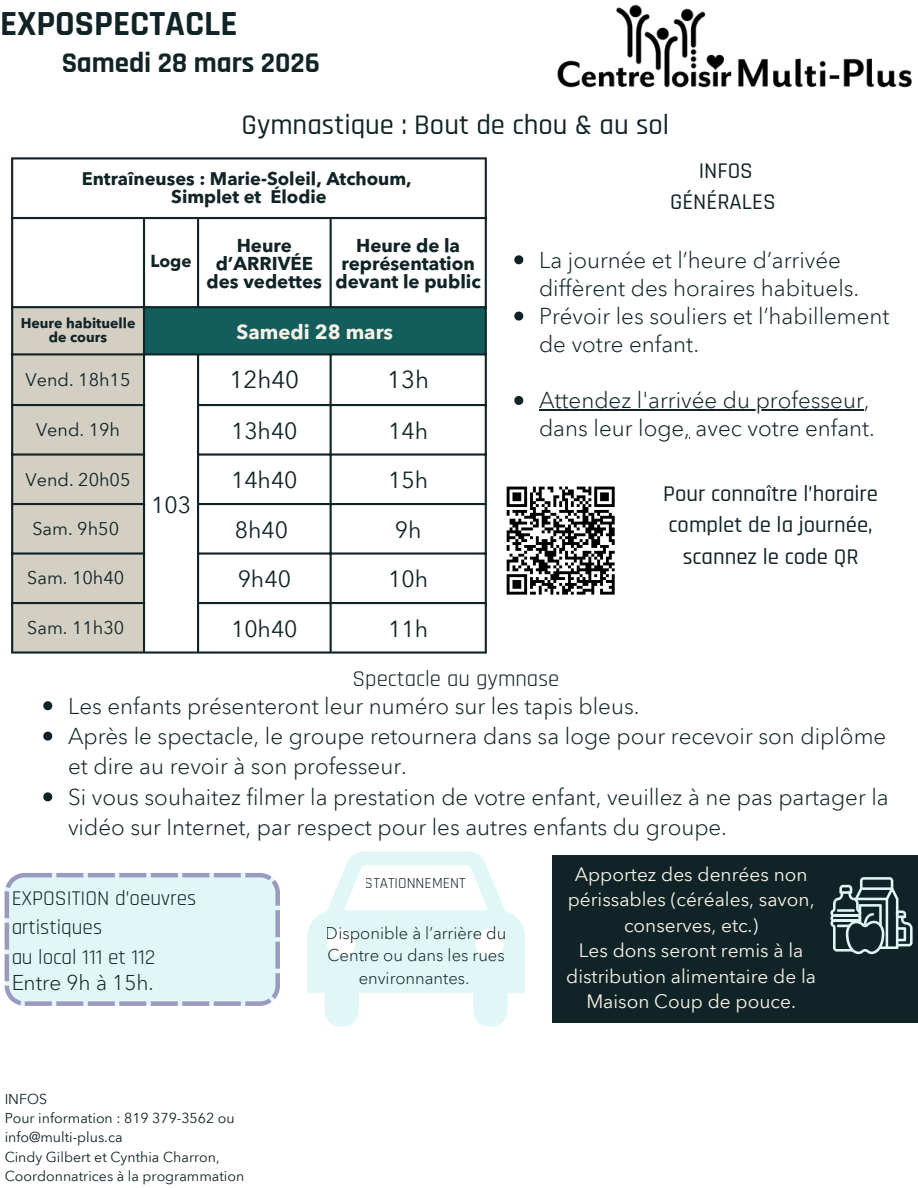
<style>
.page{position:relative;width:918px;height:1188px;background:#fff}
.page>*{position:absolute;margin:0;border:0;box-sizing:border-box;transform-origin:0 0}
.t1{font:700 35.7px "Rajdhani";color:#102326}
.t2{font:700 28.8px "Rajdhani";color:#102326}
.t3{font:500 28.65px "Rajdhani";color:#102326}
.t4{font:24px "Avenir Next Thai Modern";color:#102326}
.t5{font:22.95px "Avenir Next Thai Modern";color:#102326}
.t6{font:500 22.65px/31.5px "Rajdhani";color:#102326;text-align:center}
.t7{font:22.65px "Rajdhani";color:#102326}
.t8{font:300 22.5px/28.2px "Avenir Next Thai Modern";color:#102326}
.t9{font:21.15px/29.2px "Rajdhani";color:#102326}
.t10{font:300 21px "Avenir Next Thai Modern";color:#102326}
.t11{font:700 20.1px "Avenir Next Thai Modern";color:#f7f3e8}
.t12{font:19.05px/25.5px "Avenir Next Thai Modern";color:#f7f3e8;text-align:center}
.t13{font:700 18.6px/18px "Avenir Next Thai Modern";color:#102326;text-align:center}
.t14{font:700 18.15px "Avenir Next Thai Modern";color:#102326}
.t15{font:18px "Avenir Next Thai Modern";color:#102326}
.t16{font:700 17.1px "Avenir Next Thai Modern";color:#102326}
.t17{font:300 16.65px/22.5px "Avenir Next Thai Modern";color:#102326;text-align:center}
.t18{font:15.45px "Rajdhani";color:#102326}
.t19{font:14.1px/19.5px "Avenir Next Thai Modern";color:#102326}
.t20{font:700 14.1px/13.5px "Avenir Next Thai Modern";color:#102326;text-align:center}
</style>
<div class="page">
<svg style="left:13px;top:308px;width:130px;height:343px;background:#cfcbbf"></svg>
<div style="left:144px;top:307px;width:342px;height:48px;background:#145d5d"></div>
<hr style="left:11px;top:159px;width:2px;height:492px;background:#102326">
<hr style="left:143px;top:219px;width:2px;height:432px;background:#102326">
<hr style="left:197px;top:219px;width:2px;height:87px;background:#102326">
<hr style="left:197px;top:355px;width:2px;height:296px;background:#102326">
<hr style="left:330px;top:219px;width:2px;height:87px;background:#102326">
<hr style="left:330px;top:355px;width:2px;height:296px;background:#102326">
<hr style="left:485px;top:159px;width:2px;height:492px;background:#102326">
<hr style="left:11px;top:157px;width:476px;height:2px;background:#102326">
<hr style="left:11px;top:217px;width:476px;height:2px;background:#102326">
<hr style="left:11px;top:306px;width:476px;height:2px;background:#102326">
<hr style="left:11px;top:353px;width:476px;height:2px;background:#102326">
<hr style="left:11px;top:404px;width:134px;height:2px;background:#102326">
<hr style="left:197px;top:404px;width:290px;height:2px;background:#102326">
<hr style="left:11px;top:453px;width:134px;height:3px;background:#102326">
<hr style="left:197px;top:453px;width:290px;height:3px;background:#102326">
<hr style="left:11px;top:503px;width:134px;height:2px;background:#102326">
<hr style="left:197px;top:503px;width:290px;height:2px;background:#102326">
<hr style="left:11px;top:552px;width:134px;height:3px;background:#102326">
<hr style="left:197px;top:552px;width:290px;height:3px;background:#102326">
<hr style="left:11px;top:602px;width:134px;height:2px;background:#102326">
<hr style="left:197px;top:602px;width:290px;height:2px;background:#102326">
<hr style="left:11px;top:651px;width:476px;height:3px;background:#102326">
<img style="left:557px;top:4px;width:355px;height:84px">
<svg style="left:514px;top:255px;width:9px;height:9px"></svg>
<svg style="left:514px;top:312px;width:9px;height:9px"></svg>
<svg style="left:514px;top:396px;width:9px;height:9px"></svg>
<hr style="left:539px;top:409px;width:325px;height:2px;background:#102326">
<svg style="left:506px;top:486px;width:109px;height:109px"></svg>
<svg style="left:43px;top:701px;width:9px;height:9px"></svg>
<svg style="left:43px;top:732px;width:9px;height:9px"></svg>
<svg style="left:43px;top:792px;width:9px;height:9px"></svg>
<div style="left:552px;top:856px;width:366px;height:167px;background:#102326"></div>
<svg style="left:830px;top:877px;width:83px;height:77px"></svg>
<svg style="left:307px;top:851px;width:218px;height:176px"></svg>
<svg style="left:5px;top:873px;width:275px;height:133px;background:#dbeff2"></svg>
<h1 class="t1" style="left:0;top:1px;width:239px">EXPOSPECTACLE</h1>
<p class="t2" style="left:61px;top:45px;width:260px">Samedi 28 mars 2026</p>
<h2 class="t3" style="left:242px;top:108px;width:429px">Gymnastique : Bout de chou &amp; au sol</h2>
<p class="t14" style="left:82px;top:165px;width:331px">Entraîneuses : Marie-Soleil, Atchoum,</p>
<p class="t14" style="left:171px;top:183px;width:157px">Simplet et Élodie</p>
<p class="t16" style="left:150px;top:248px;width:43px">Loge</p>
<p class="t13" style="left:207px;top:235px;width:117px">Heure d’ARRIVÉE des vedettes</p>
<p class="t13" style="left:336px;top:235px;width:147px">Heure de la représentation devant le public</p>
<p class="t20" style="left:21px;top:316px;width:116px">Heure habituelle de cours</p>
<h6 class="t11" style="left:237px;top:316px;width:158px">Samedi 28 mars</h6>
<p class="t15" style="left:26px;top:365px;width:106px">Vend. 18h15</p>
<h5 class="t4" style="left:230px;top:361px;width:71px">12h40</h5>
<h5 class="t4" style="left:387px;top:361px;width:43px">13h</h5>
<p class="t15" style="left:36px;top:416px;width:85px">Vend. 19h</p>
<h5 class="t5" style="left:231px;top:413px;width:68px">13h40</h5>
<h5 class="t5" style="left:388px;top:413px;width:41px">14h</h5>
<p class="t15" style="left:26px;top:466px;width:106px">Vend. 20h05</p>
<h5 class="t5" style="left:231px;top:462px;width:68px">14h40</h5>
<h5 class="t5" style="left:388px;top:462px;width:41px">15h</h5>
<p class="t15" style="left:32px;top:515px;width:88px">Sam. 9h50</p>
<h5 class="t5" style="left:235px;top:512px;width:55px">8h40</h5>
<h5 class="t5" style="left:395px;top:512px;width:28px">9h</h5>
<p class="t15" style="left:27px;top:563px;width:99px">Sam. 10h40</p>
<h5 class="t5" style="left:238px;top:561px;width:55px">9h40</h5>
<h5 class="t5" style="left:388px;top:561px;width:41px">10h</h5>
<p class="t15" style="left:27px;top:614px;width:99px">Sam. 11h30</p>
<h5 class="t5" style="left:231px;top:611px;width:68px">10h40</h5>
<h5 class="t5" style="left:388px;top:611px;width:41px">11h</h5>
<h5 class="t5" style="left:151px;top:487px;width:41px">103</h5>
<h3 class="t6" style="left:670px;top:155px;width:107px">INFOS<br>GÉNÉRALES</h3>
<h5 class="t8" style="left:539px;top:245px;width:322px">La journée et l’heure d’arrivée diffèrent des horaires habituels.</h5>
<h5 class="t8" style="left:539px;top:301px;width:352px">Prévoir les souliers et l’habillement de votre enfant.</h5>
<h5 class="t8" style="left:539px;top:385px;width:337px">Attendez l'arrivée du professeur, dans leur loge, avec votre enfant.</h5>
<h4 class="t6" style="left:663px;top:479px;width:216px">Pour connaître l’horaire complet de la journée, scannez le code QR</h4>
<h5 class="t7" style="left:353px;top:664px;width:208px">Spectacle au gymnase</h5>
<h5 class="t8" style="left:68px;top:691px;width:573px">Les enfants présenteront leur numéro sur les tapis bleus.</h5>
<h5 class="t8" style="left:68px;top:720px;width:820px;line-height:30.3px">Après le spectacle, le groupe retournera dans sa loge pour recevoir son diplôme et dire au revoir à son professeur.</h5>
<h5 class="t8" style="left:68px;top:781px;width:822px;line-height:30.3px">Si vous souhaitez filmer la prestation de votre enfant, veuillez à ne pas partager la vidéo sur Internet, par respect pour les autres enfants du groupe.</h5>
<p class="t9" style="left:11px;top:884px;width:187px">EXPOSITION d’oeuvres artistiques<br>au local 111 et 112</p>
<p class="t10" style="left:11px;top:966px;width:144px">Entre 9h à 15h.</p>
<p class="t19" style="left:5px;top:1088px;width:241px">INFOS<br>Pour information : 819 379-3562 ou info@multi-plus.ca<br>Cindy Gilbert et Cynthia Charron,<br>Coordonnatrices à la programmation</p>
<p class="t18" style="left:365px;top:874px;width:102px">STATIONNEMENT</p>
<p class="t17" style="left:326px;top:921px;width:182px">Disponible à l’arrière du<br>Centre ou dans les rues environnantes.</p>
<p class="t12" style="left:566px;top:861px;width:251px">Apportez des denrées non périssables (céréales, savon, conserves, etc.)<br>Les dons seront remis à la distribution alimentaire de la<br>Maison Coup de pouce.</p>
</div>
